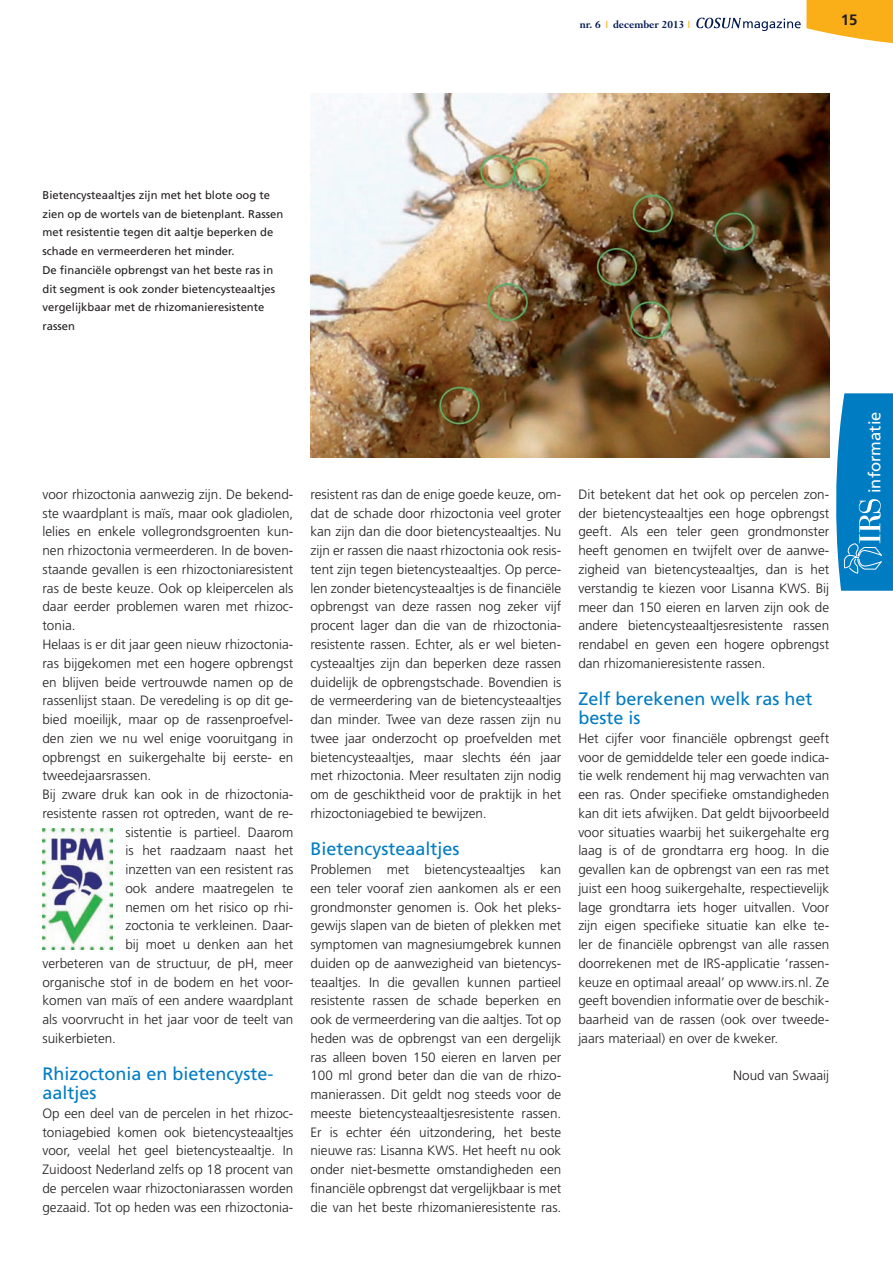
<style>
.page{position:relative;width:893px;height:1263px;background:#fff}
.page>*{position:absolute;margin:0;border:0;box-sizing:border-box;transform-origin:0 0}
.t1{font:18px/18.8px "Frutiger LT";color:#007cc2}
.t2{font:16.5px "Frutiger LT Std";color:#fff}
.t3{font:700 15px "Frutiger LT";color:#231f20}
.t4{font:300 13.5px/18.8px "Frutiger LT";color:#231f20;text-align:justify}
.t5{font:11.25px/18.8px "Frutiger LT";color:#231f20}
.t6{font:700 10.2px "Janson Text LT";color:#001954}
.s1{color:#faaf18}
</style>
<div class="page">
<svg style="left:836px;top:393px;width:57px;height:198px;background:#1888c7"></svg>
<img style="left:310px;top:94px;width:519px;height:364px">
<img style="left:42px;top:829px;width:71px;height:121px">
<svg style="left:696px;top:0;width:197px;height:44px"></svg>
<p class="t6" style="left:580px;top:18px;width:114px">nr. 6 <span class="s1">|</span> december 2013 <span class="s1">|</span></p>
<p class="t3" style="left:841px;top:11px;width:18px">15</p>
<p class="t5" style="left:42px;top:186px;width:242px">Bietencysteaaltjes zijn met het blote oog te zien op de wortels van de bietenplant. Rassen met resistentie tegen dit aaltje beperken de schade en vermeerderen het minder.<br>De financiële opbrengst van het beste ras in dit segment is ook zonder bietencysteaaltjes vergelijkbaar met de rhizomanieresistente rassen</p>
<p class="t4" style="left:42px;top:485px;width:252px">voor rhizoctonia aanwezig zijn. De bekend-</p>
<p class="t4" style="left:42px;top:504px;width:252px">ste waardplant is maïs, maar ook gladiolen,</p>
<p class="t4" style="left:42px;top:523px;width:252px">lelies en enkele vollegrondsgroenten kun-</p>
<p class="t4" style="left:42px;top:541px;width:252px">nen rhizoctonia vermeerderen. In de boven-</p>
<p class="t4" style="left:42px;top:560px;width:252px">staande gevallen is een rhizoctoniaresistent</p>
<p class="t4" style="left:42px;top:579px;width:252px">ras de beste keuze. Ook op kleipercelen als</p>
<p class="t4" style="left:42px;top:598px;width:252px">daar eerder problemen waren met rhizoc-</p>
<p class="t4" style="left:42px;top:616px;width:35px">tonia.</p>
<p class="t4" style="left:42px;top:635px;width:252px">Helaas is er dit jaar geen nieuw rhizoctonia-</p>
<p class="t4" style="left:42px;top:654px;width:252px">ras bijgekomen met een hogere opbrengst</p>
<p class="t4" style="left:42px;top:673px;width:252px">en blijven beide vertrouwde namen op de</p>
<p class="t4" style="left:42px;top:691px;width:252px">rassenlijst staan. De veredeling is op dit ge-</p>
<p class="t4" style="left:42px;top:710px;width:252px">bied moeilijk, maar op de rassenproefvel-</p>
<p class="t4" style="left:42px;top:729px;width:252px">den zien we nu wel enige vooruitgang in</p>
<p class="t4" style="left:42px;top:748px;width:252px">opbrengst en suikergehalte bij eerste- en</p>
<p class="t4" style="left:42px;top:766px;width:110px">tweedejaarsrassen.</p>
<p class="t4" style="left:42px;top:785px;width:252px">Bij zware druk kan ook in de rhizoctonia-</p>
<p class="t4" style="left:42px;top:804px;width:252px">resistente rassen rot optreden, want de re-</p>
<p class="t4" style="left:125px;top:823px;width:169px">sistentie is partieel. Daarom</p>
<p class="t4" style="left:125px;top:841px;width:169px">is het raadzaam naast het</p>
<p class="t4" style="left:125px;top:860px;width:169px">inzetten van een resistent ras</p>
<p class="t4" style="left:125px;top:879px;width:169px">ook andere maatregelen te</p>
<p class="t4" style="left:125px;top:898px;width:169px">nemen om het risico op rhi-</p>
<p class="t4" style="left:125px;top:916px;width:169px">zoctonia te verkleinen. Daar-</p>
<p class="t4" style="left:125px;top:935px;width:169px">bij moet u denken aan het</p>
<p class="t4" style="left:42px;top:954px;width:252px">verbeteren van de structuur, de pH, meer</p>
<p class="t4" style="left:42px;top:973px;width:252px">organische stof in de bodem en het voor-</p>
<p class="t4" style="left:42px;top:991px;width:252px">komen van maïs of een andere waardplant</p>
<p class="t4" style="left:42px;top:1010px;width:252px">als voorvrucht in het jaar voor de teelt van</p>
<p class="t4" style="left:42px;top:1029px;width:75px">suikerbieten.</p>
<h1 class="t1" style="left:42px;top:1065px;width:233px">Rhizoctonia en bietencyste&shy;aaltjes</h1>
<p class="t4" style="left:42px;top:1104px;width:252px">Op een deel van de percelen in het rhizoc&shy;toniagebied komen ook bietencysteaaltjes voor, veelal het geel bietencysteaaltje. In Zuidoost Nederland zelfs op 18 procent van de percelen waar rhizoctoniarassen worden gezaaid. Tot op heden was een rhizoctonia-</p>
<p class="t4" style="left:310px;top:485px;width:252px">resistent ras dan de enige goede keuze, om&shy;dat de schade door rhizoctonia veel groter kan zijn dan die door bietencysteaaltjes. Nu zijn er rassen die naast rhizoctonia ook resis&shy;tent zijn tegen bietencysteaaltjes. Op perce&shy;len zonder bietencysteaaltjes is de financiële opbrengst van deze rassen nog zeker vijf procent lager dan die van de rhizoctonia&shy;resistente rassen. Echter, als er wel bieten&shy;cysteaaltjes zijn dan beperken deze rassen duidelijk de opbrengstschade. Bovendien is de vermeerdering van de bietencysteaaltjes dan minder. Twee van deze rassen zijn nu twee jaar onderzocht op proefvelden met bietencysteaaltjes, maar slechts één jaar met rhizoctonia. Meer resultaten zijn nodig om de geschiktheid voor de praktijk in het rhizoctoniagebied te bewijzen.</p>
<h1 class="t1" style="left:310px;top:840px;width:151px">Bietencysteaaltjes</h1>
<p class="t4" style="left:310px;top:860px;width:252px">Problemen met bietencysteaaltjes kan een teler vooraf zien aankomen als er een grondmonster genomen is. Ook het pleks&shy;gewijs slapen van de bieten of plekken met symptomen van magnesiumgebrek kunnen duiden op de aanwezigheid van bietencys&shy;teaaltjes. In die gevallen kunnen partieel resistente rassen de schade beperken en ook de vermeerdering van die aaltjes. Tot op heden was de opbrengst van een dergelijk ras alleen boven 150 eieren en larven per 100 ml grond beter dan die van de rhizo&shy;manierassen. Dit geldt nog steeds voor de meeste bietencysteaaltjesresistente rassen.<br>Er is echter één uitzondering, het beste nieuwe ras: Lisanna KWS. Het heeft nu ook onder niet-besmette omstandigheden een financiële opbrengst dat vergelijkbaar is met die van het beste rhizomanieresistente ras.</p>
<p class="t4" style="left:578px;top:485px;width:252px">Dit betekent dat het ook op percelen zon&shy;der bietencysteaaltjes een hoge opbrengst geeft. Als een teler geen grondmonster heeft genomen en twijfelt over de aanwe&shy;zigheid van bietencysteaaltjes, dan is het verstandig te kiezen voor Lisanna KWS. Bij meer dan 150 eieren en larven zijn ook de andere bietencysteaaltjesresistente rassen rendabel en geven een hogere opbrengst dan rhizomanieresistente rassen.</p>
<h1 class="t1" style="left:578px;top:690px;width:236px">Zelf berekenen welk ras het beste is</h1>
<p class="t4" style="left:578px;top:729px;width:252px">Het cijfer voor financiële opbrengst geeft voor de gemiddelde teler een goede indica&shy;tie welk rendement hij mag verwachten van een ras. Onder specifieke omstandigheden kan dit iets afwijken. Dat geldt bijvoorbeeld voor situaties waarbij het suikergehalte erg laag is of de grondtarra erg hoog. In die gevallen kan de opbrengst van een ras met juist een hoog suikergehalte, respectievelijk lage grondtarra iets hoger uitvallen. Voor zijn eigen specifieke situatie kan elke te&shy;ler de financiële opbrengst van alle rassen doorrekenen met de IRS-applicatie ‘rassen&shy;keuze en optimaal areaal’ op www.irs.nl. Ze geeft bovendien informatie over de beschik&shy;baarheid van de rassen (ook over tweede&shy;jaars materiaal) en over de kweker.</p>
<p class="t4" style="left:733px;top:1066px;width:98px">Noud van Swaaij</p>
<p class="t2" style="left:865px;top:493px;width:83px;rotate:-90deg">informatie</p>
</div>
